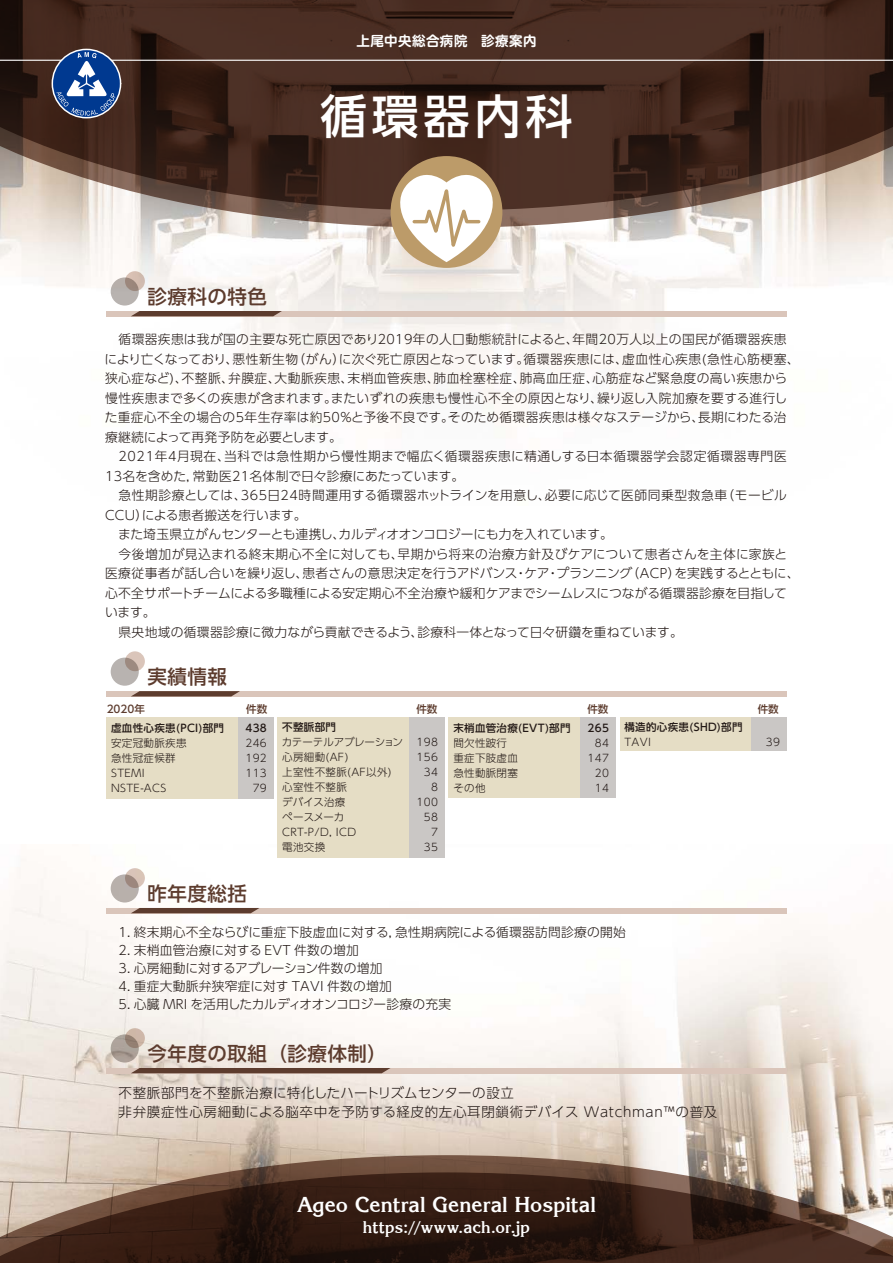
<style>
.page{position:relative;width:893px;height:1263px;background:#fff}
.page>*{position:absolute;margin:0;border:0;box-sizing:border-box;transform-origin:0 0}
.t1{font:500 46.65px "UD Shin Go Pro";letter-spacing:.1em;color:#fff}
.t2{font:700 21px "Korinna";letter-spacing:-.005em;color:#fff}
.t3{font:500 19.5px "UD Shin Go Pro";letter-spacing:.025em;color:#5d3c2e}
.t4{font:700 16.5px "Korinna";color:#fff}
.t5{font:300 13.5px/19.5px "UD Shin Go Pro";letter-spacing:.05em;color:#221815}
.t6{font:700 13.5px "Shin M Go Pro De";letter-spacing:.035em;color:#fff}
.t7{font:300 12.75px/19.5px "UD Shin Go Pro";letter-spacing:.02em;color:#221815}
.t8{font:300 12.75px "UD Shin Go Pro";letter-spacing:-.01em;color:#221815}
.t9{font:300 12.75px "UD Shin Go Pro";color:#221815}
.t10{font:300 12.75px "UD Shin Go Pro";letter-spacing:-.015em;color:#221815}
.t11{font:300 12.75px "UD Shin Go Pro";letter-spacing:-.005em;color:#221815}
.t12{font:300 10.5px "UD Shin Go Pro";letter-spacing:.03em;color:#221815}
.t13{font:500 10.5px "UD Shin Go Pro";letter-spacing:.03em;color:#221815}
.t14{font:500 10.5px "UD Shin Go Pro";color:#5d3c2e}
.t15{font:300 10.5px "UD Shin Go Pro";letter-spacing:-.02em;color:#221815}
</style>
<div class="page">
<img style="left:0;top:228px;width:893px;height:193px">
<img style="left:0;top:845px;width:893px;height:310px">
<svg style="left:0;top:211px;width:893px;height:17px"></svg>
<svg style="left:0;top:0;width:893px;height:211px;background:#4f362c"></svg>
<svg style="left:0;top:1155px;width:893px;height:17px;background:#b29e8e"></svg>
<svg style="left:0;top:1172px;width:893px;height:91px;background:#503b30"></svg>
<div style="left:111px;top:277px;width:28px;height:29px;background:#b8b3b0;border-radius:50%"></div>
<svg style="left:125px;top:271px;width:20px;height:20px"></svg>
<div style="left:106px;top:311px;width:681px;height:5px;background:#dac5ba"></div>
<svg style="left:131px;top:311px;width:151px;height:5px"></svg>
<div style="left:111px;top:658px;width:28px;height:28px;background:#b8b3b0;border-radius:50%"></div>
<svg style="left:125px;top:651px;width:20px;height:20px"></svg>
<div style="left:106px;top:691px;width:681px;height:5px;background:#dac5ba"></div>
<div style="left:111px;top:874px;width:28px;height:28px;background:#b8b3b0;border-radius:50%"></div>
<svg style="left:125px;top:868px;width:20px;height:20px"></svg>
<div style="left:106px;top:908px;width:681px;height:5px;background:#dac5ba"></div>
<svg style="left:111px;top:1034px;width:28px;height:28px"></svg>
<svg style="left:125px;top:1028px;width:20px;height:20px"></svg>
<div style="left:106px;top:1068px;width:681px;height:5px;background:#dac5ba"></div>
<hr style="left:0;top:60px;width:893px;height:1px;background:#fff">
<svg style="left:52px;top:22px;width:67px;height:135px;background:#434459"></svg>
<div style="left:391px;top:156px;width:111px;height:112px;background:#bc9b69;border-radius:50%"></div>
<div style="left:106px;top:717px;width:132px;height:82px;background:#e5ddc5"></div>
<div style="left:238px;top:717px;width:35px;height:82px;background:#cac7c5"></div>
<div style="left:277px;top:717px;width:132px;height:141px;background:#e5ddc5"></div>
<div style="left:409px;top:717px;width:35px;height:141px;background:#cac7c5"></div>
<div style="left:448px;top:717px;width:132px;height:80px;background:#e5ddc5"></div>
<div style="left:580px;top:717px;width:36px;height:80px;background:#cac7c5"></div>
<div style="left:620px;top:717px;width:131px;height:34px;background:#e5ddc5"></div>
<div style="left:751px;top:717px;width:36px;height:34px;background:#cac7c5"></div>
<svg style="left:390px;top:165px;width:113px;height:97px"></svg>
<svg style="left:132px;top:691px;width:108px;height:5px"></svg>
<svg style="left:131px;top:908px;width:128px;height:5px"></svg>
<svg style="left:131px;top:1068px;width:259px;height:5px"></svg>
<p class="t6" style="left:356px;top:30px;width:182px">上尾中央総合病院　診療案内</p>
<h1 class="t1" style="left:320px;top:79px;width:254px">循環器内科</h1>
<h3 class="t3" style="left:148px;top:281px;width:121px">診療科の特色</h3>
<p class="t7" style="left:105px;top:329px;width:697px;text-indent:14px">循環器疾患は我が国の主要な死亡原因であり2019年の人口動態統計によると、年間20万人以上の国民が循環器疾患により亡くなっており、悪性新生物（がん）に次ぐ死亡原因となっています。循環器疾患には、虚血性心疾患(急性心筋梗塞、狭心症など)、不整脈、弁膜症、大動脈疾患、末梢血管疾患、肺血栓塞栓症、肺高血圧症、心筋症など緊急度の高い疾患から慢性疾患まで多くの疾患が含まれます。またいずれの疾患も慢性心不全の原因となり、繰り返し入院加療を要する進行した重症心不全の場合の5年生存率は約50%と予後不良です。そのため循環器疾患は様々なステージから、長期にわたる治療継続によって再発予防を必要とします。</p>
<p class="t7" style="left:105px;top:446px;width:683px;text-indent:14px">2021年4月現在、当科では急性期から慢性期まで幅広く循環器疾患に精通しする日本循環器学会認定循環器専門医<br>13名を含めた，常勤医21名体制で日々診療にあたっています。</p>
<p class="t7" style="left:119px;top:485px;width:670px">急性期診療としては、365日24時間運用する循環器ホットラインを用意し、必要に応じて医師同乗型救急車（モービル</p>
<p class="t11" style="left:105px;top:504px;width:203px">CCU）による患者搬送を行います。</p>
<p class="t8" style="left:118px;top:524px;width:496px">また埼玉県立がんセンターとも連携し、カルディオオンコロジーにも力を入れています。</p>
<p class="t7" style="left:119px;top:543px;width:670px">今後増加が見込まれる終末期心不全に対しても、早期から将来の治療方針及びケアについて患者さんを主体に家族と</p>
<p class="t7" style="left:105px;top:563px;width:696px">医療従事者が話し合いを繰り返し、患者さんの意思決定を行うアドバンス・ケア・プランニング（ACP）を実践するとともに、</p>
<p class="t9" style="left:105px;top:582px;width:683px">心不全サポートチームによる多職種による安定期心不全治療や緩和ケアまでシームレスにつながる循環器診療を目指して</p>
<p class="t7" style="left:105px;top:602px;width:52px">います。</p>
<p class="t7" style="left:119px;top:621px;width:566px">県央地域の循環器診療に微力ながら貢献できるよう、診療科一体となって日々研鑽を重ねています。</p>
<h3 class="t3" style="left:148px;top:661px;width:81px">実績情報</h3>
<p class="t14" style="left:107px;top:701px;width:40px">2020年</p>
<p class="t14" style="left:246px;top:701px;width:22px">件数</p>
<p class="t14" style="left:416px;top:701px;width:22px">件数</p>
<p class="t14" style="left:587px;top:701px;width:22px">件数</p>
<p class="t14" style="left:758px;top:701px;width:22px">件数</p>
<p class="t13" style="left:111px;top:719px;width:114px">虚血性心疾患(PCI)部門</p>
<p class="t13" style="left:245px;top:719px;width:23px">438</p>
<p class="t12" style="left:111px;top:734px;width:77px">安定冠動脈疾患</p>
<p class="t12" style="left:245px;top:734px;width:23px">246</p>
<p class="t12" style="left:111px;top:749px;width:66px">急性冠症候群</p>
<p class="t12" style="left:245px;top:749px;width:23px">192</p>
<p class="t12" style="left:111px;top:765px;width:35px">STEMI</p>
<p class="t12" style="left:245px;top:765px;width:23px">113</p>
<p class="t12" style="left:111px;top:780px;width:57px">NSTE-ACS</p>
<p class="t12" style="left:253px;top:780px;width:16px">79</p>
<h3 class="t3" style="left:148px;top:877px;width:101px">昨年度総括</h3>
<p class="t13" style="left:282px;top:718px;width:55px">不整脈部門</p>
<p class="t15" style="left:282px;top:733px;width:123px">カテーテルアブレーション</p>
<p class="t12" style="left:417px;top:733px;width:23px">198</p>
<p class="t12" style="left:282px;top:748px;width:68px">心房細動(AF)</p>
<p class="t12" style="left:417px;top:748px;width:23px">156</p>
<p class="t12" style="left:282px;top:763px;width:111px">上室性不整脈(AF以外)</p>
<p class="t12" style="left:424px;top:763px;width:16px">34</p>
<p class="t12" style="left:282px;top:778px;width:66px">心室性不整脈</p>
<p class="t12" style="left:431px;top:778px;width:8px">8</p>
<p class="t12" style="left:282px;top:793px;width:65px">デバイス治療</p>
<p class="t12" style="left:417px;top:793px;width:23px">100</p>
<p class="t12" style="left:282px;top:808px;width:64px">ペースメーカ</p>
<p class="t12" style="left:424px;top:808px;width:16px">58</p>
<p class="t12" style="left:282px;top:823px;width:75px">CRT-P/D, ICD</p>
<p class="t12" style="left:431px;top:823px;width:8px">7</p>
<p class="t12" style="left:282px;top:838px;width:44px">電池交換</p>
<p class="t12" style="left:424px;top:838px;width:16px">35</p>
<p class="t13" style="left:453px;top:719px;width:119px">末梢血管治療(EVT)部門</p>
<p class="t13" style="left:588px;top:719px;width:23px">265</p>
<p class="t12" style="left:453px;top:734px;width:55px">間欠性跛行</p>
<p class="t12" style="left:595px;top:734px;width:16px">84</p>
<p class="t12" style="left:453px;top:749px;width:66px">重症下肢虚血</p>
<p class="t12" style="left:588px;top:749px;width:23px">147</p>
<p class="t12" style="left:453px;top:764px;width:66px">急性動脈閉塞</p>
<p class="t12" style="left:595px;top:764px;width:16px">20</p>
<p class="t12" style="left:453px;top:779px;width:34px">その他</p>
<p class="t12" style="left:595px;top:779px;width:16px">14</p>
<p class="t13" style="left:624px;top:718px;width:120px">構造的心疾患(SHD)部門</p>
<p class="t12" style="left:624px;top:733px;width:28px">TAVI</p>
<p class="t12" style="left:766px;top:733px;width:16px">39</p>
<p class="t7" style="left:119px;top:922px;width:509px">1. 終末期心不全ならびに重症下肢虚血に対する，急性期病院による循環器訪問診療の開始</p>
<p class="t7" style="left:119px;top:940px;width:242px">2. 末梢血管治療に対する EVT 件数の増加</p>
<p class="t10" style="left:119px;top:958px;width:266px">3. 心房細動に対するアブレーション件数の増加</p>
<p class="t7" style="left:119px;top:976px;width:275px">4. 重症大動脈弁狭窄症に対す TAVI 件数の増加</p>
<p class="t8" style="left:119px;top:994px;width:334px">5. 心臓 MRI を活用したカルディオオンコロジー診療の充実</p>
<h3 class="t3" style="left:148px;top:1037px;width:241px">今年度の取組（診療体制）</h3>
<p class="t5" style="left:119px;top:1082px;width:600px">不整脈部門を不整脈治療に特化したハートリズムセンターの設立<br>非弁膜症性心房細動による脳卒中を予防する経皮的左心耳閉鎖術デバイス Watchman™の普及</p>
<h2 class="t2" style="left:297px;top:1192px;width:300px">Ageo Central General Hospital</h2>
<p class="t4" style="left:363px;top:1217px;width:169px">https://www.ach.or.jp</p>
</div>
